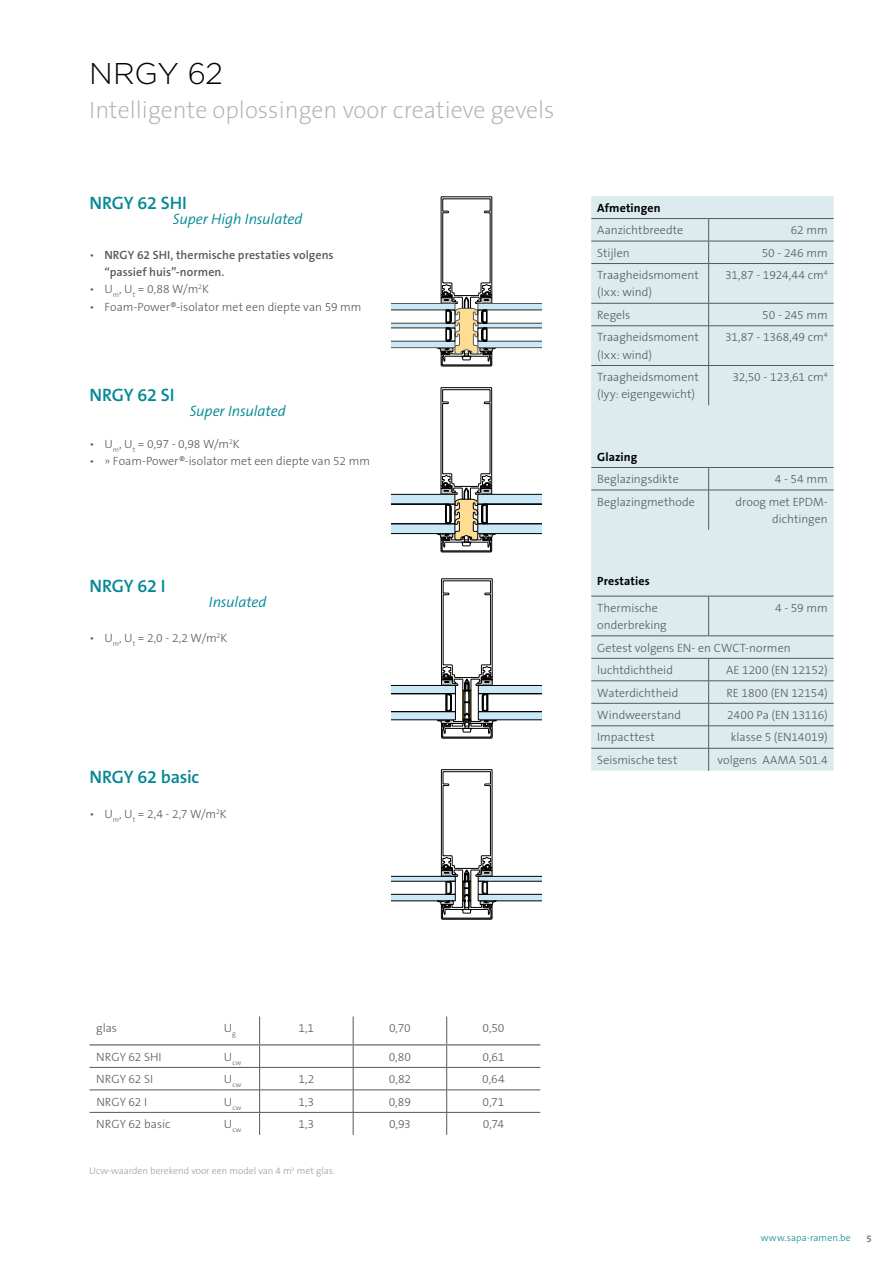
<style>
.page{position:relative;width:893px;height:1263px;background:#fff}
.page>*{position:absolute;margin:0;border:0;box-sizing:border-box;transform-origin:0 0}
.t1{font:300 30px "Gotham";letter-spacing:-.015em;color:#000}
.t2{font:200 24px "The Sans B W2";color:#b1b3b4}
.t3{font:600 18px "The Sans B W6";letter-spacing:-.015em;color:#008894}
.t4{font:italic 300 15px "The Sans B W4";letter-spacing:-.005em;color:#008894}
.t5{font:300 12px/17.2px "The Sans B W3";color:#58585a}
.t6{font:600 12px/17.2px "The Sans B W6";letter-spacing:.005em;color:#58585a}
.t7{font:700 12px "The Sans B W7";letter-spacing:.005em;color:#000}
.t8{font:300 9.75px "The Sans B W3";color:#9c9e9f}
.t9{font:300 9.75px "The Sans B W3";letter-spacing:.015em;color:#008894}
.t10{font:700 9.75px "The Sans B W7";color:#7e7b72}
.t11{font:300 7.05px "The Sans B W3";letter-spacing:.045em;color:#58585a}
.s1{font-family:"The Sans B W3";font-weight:300}
</style>
<div class="page">
<svg style="left:391px;top:196px;width:151px;height:170px"></svg>
<svg style="left:391px;top:387px;width:151px;height:165px"></svg>
<svg style="left:391px;top:578px;width:151px;height:161px"></svg>
<svg style="left:391px;top:769px;width:151px;height:151px"></svg>
<div style="left:591px;top:196px;width:243px;height:575px;background:#dbebee"></div>
<hr style="left:591px;top:218px;width:118px;height:1px;background:#58585a">
<hr style="left:709px;top:218px;width:125px;height:1px;background:#58585a">
<hr style="left:591px;top:241px;width:118px;height:1px;background:#58585a">
<hr style="left:709px;top:241px;width:125px;height:1px;background:#58585a">
<svg style="left:708px;top:219px;width:1px;height:44px"></svg>
<hr style="left:591px;top:263px;width:118px;height:1px;background:#58585a">
<hr style="left:709px;top:263px;width:125px;height:1px;background:#58585a">
<hr style="left:708px;top:264px;width:1px;height:39px;background:#58585a">
<hr style="left:591px;top:303px;width:118px;height:1px;background:#58585a">
<hr style="left:709px;top:303px;width:125px;height:1px;background:#58585a">
<svg style="left:708px;top:303px;width:1px;height:22px"></svg>
<hr style="left:591px;top:325px;width:118px;height:1px;background:#58585a">
<hr style="left:709px;top:325px;width:125px;height:1px;background:#58585a">
<hr style="left:708px;top:326px;width:1px;height:39px;background:#58585a">
<hr style="left:591px;top:365px;width:118px;height:1px;background:#58585a">
<hr style="left:709px;top:365px;width:125px;height:1px;background:#58585a">
<hr style="left:708px;top:366px;width:1px;height:39px;background:#58585a">
<hr style="left:591px;top:467px;width:118px;height:1px;background:#58585a">
<hr style="left:709px;top:467px;width:125px;height:1px;background:#58585a">
<svg style="left:708px;top:468px;width:1px;height:22px"></svg>
<hr style="left:591px;top:490px;width:118px;height:1px;background:#58585a">
<hr style="left:709px;top:490px;width:125px;height:1px;background:#58585a">
<hr style="left:708px;top:490px;width:1px;height:40px;background:#58585a">
<hr style="left:591px;top:596px;width:118px;height:1px;background:#58585a">
<hr style="left:709px;top:596px;width:125px;height:1px;background:#58585a">
<hr style="left:708px;top:596px;width:1px;height:40px;background:#58585a">
<hr style="left:591px;top:636px;width:118px;height:1px;background:#58585a">
<hr style="left:709px;top:636px;width:125px;height:1px;background:#58585a">
<hr style="left:591px;top:658px;width:118px;height:1px;background:#58585a">
<hr style="left:709px;top:658px;width:125px;height:1px;background:#58585a">
<hr style="left:591px;top:680px;width:118px;height:1px;background:#58585a">
<hr style="left:709px;top:680px;width:125px;height:1px;background:#58585a">
<hr style="left:591px;top:703px;width:118px;height:1px;background:#58585a">
<hr style="left:709px;top:703px;width:125px;height:1px;background:#58585a">
<hr style="left:591px;top:725px;width:118px;height:1px;background:#58585a">
<hr style="left:709px;top:725px;width:125px;height:1px;background:#58585a">
<hr style="left:591px;top:748px;width:118px;height:1px;background:#58585a">
<hr style="left:709px;top:748px;width:125px;height:1px;background:#58585a">
<svg style="left:708px;top:658px;width:1px;height:113px"></svg>
<hr style="left:90px;top:1067px;width:127px;height:1px;background:#58585a">
<hr style="left:217px;top:1067px;width:43px;height:1px;background:#58585a">
<hr style="left:260px;top:1067px;width:93px;height:1px;background:#58585a">
<hr style="left:353px;top:1067px;width:94px;height:1px;background:#58585a">
<hr style="left:447px;top:1067px;width:93px;height:1px;background:#58585a">
<hr style="left:90px;top:1090px;width:127px;height:1px;background:#58585a">
<hr style="left:217px;top:1090px;width:43px;height:1px;background:#58585a">
<hr style="left:260px;top:1090px;width:93px;height:1px;background:#58585a">
<hr style="left:353px;top:1090px;width:94px;height:1px;background:#58585a">
<hr style="left:447px;top:1090px;width:93px;height:1px;background:#58585a">
<hr style="left:90px;top:1112px;width:127px;height:1px;background:#58585a">
<hr style="left:217px;top:1112px;width:43px;height:1px;background:#58585a">
<hr style="left:260px;top:1112px;width:93px;height:1px;background:#58585a">
<svg style="left:259px;top:1016px;width:1px;height:119px"></svg>
<hr style="left:353px;top:1112px;width:94px;height:1px;background:#58585a">
<svg style="left:353px;top:1016px;width:1px;height:119px"></svg>
<hr style="left:447px;top:1112px;width:93px;height:1px;background:#58585a">
<svg style="left:446px;top:1016px;width:1px;height:119px"></svg>
<hr style="left:90px;top:1044px;width:127px;height:1px;background:#58585a">
<hr style="left:217px;top:1044px;width:43px;height:1px;background:#58585a">
<hr style="left:260px;top:1044px;width:93px;height:1px;background:#58585a">
<hr style="left:353px;top:1044px;width:94px;height:1px;background:#58585a">
<hr style="left:447px;top:1044px;width:93px;height:1px;background:#58585a">
<h1 class="t1" style="left:89px;top:54px;width:135px">NRGY 62</h1>
<h2 class="t2" style="left:89px;top:95px;width:467px">Intelligente oplossingen voor creatieve gevels</h2>
<h3 class="t3" style="left:90px;top:192px;width:99px">NRGY 62 SHI</h3>
<p class="t4" style="left:173px;top:210px;width:131px">Super High Insulated</p>
<p class="t6" style="left:104px;top:246px;width:231px;text-indent:-15px"><span class="s1">•</span> NRGY 62 SHI, thermische prestaties volgens “passief huis”-normen.</p>
<p class="t5" style="left:90px;top:281px;width:121px">• U<sub>m</sub>, U<sub>t</sub> = 0,88 W/m<sup>2</sup>K</p>
<p class="t5" style="left:90px;top:298px;width:273px">• Foam-Power®-isolator met een diepte van 59 mm</p>
<h3 class="t3" style="left:90px;top:383px;width:86px">NRGY 62 SI</h3>
<p class="t4" style="left:190px;top:402px;width:98px">Super Insulated</p>
<p class="t5" style="left:90px;top:435px;width:152px">• U<sub>m</sub>, U<sub>t</sub> = 0,97 - 0,98 W/m<sup>2</sup>K</p>
<p class="t5" style="left:90px;top:453px;width:282px">• » Foam-Power®-isolator met een diepte van 52 mm</p>
<h3 class="t3" style="left:90px;top:574px;width:78px">NRGY 62 I</h3>
<p class="t4" style="left:209px;top:593px;width:59px">Insulated</p>
<p class="t5" style="left:90px;top:629px;width:139px">• U<sub>m</sub>, U<sub>t</sub> = 2,0 - 2,2 W/m<sup>2</sup>K</p>
<h3 class="t3" style="left:90px;top:766px;width:111px">NRGY 62 basic</h3>
<p class="t5" style="left:90px;top:805px;width:139px">• U<sub>m</sub>, U<sub>t</sub> = 2,4 - 2,7 W/m<sup>2</sup>K</p>
<p class="t7" style="left:597px;top:200px;width:65px">Afmetingen</p>
<p class="t5" style="left:597px;top:222px;width:88px">Aanzichtbreedte</p>
<p class="t5" style="left:791px;top:222px;width:38px">62 mm</p>
<p class="t5" style="left:597px;top:244px;width:34px">Stijlen</p>
<p class="t5" style="left:762px;top:244px;width:67px">50 - 246 mm</p>
<p class="t5" style="left:597px;top:267px;width:103px">Traagheidsmoment (Ixx: wind)</p>
<p class="t5" style="left:725px;top:267px;width:104px">31,87 - 1924,44 cm<sup>4</sup></p>
<p class="t5" style="left:597px;top:306px;width:35px">Regels</p>
<p class="t5" style="left:762px;top:306px;width:67px">50 - 245 mm</p>
<p class="t5" style="left:597px;top:329px;width:103px">Traagheidsmoment (Ixx: wind)</p>
<p class="t5" style="left:725px;top:329px;width:104px">31,87 - 1368,49 cm<sup>4</sup></p>
<p class="t5" style="left:597px;top:369px;width:103px">Traagheidsmoment (Iyy: eigengewicht)</p>
<p class="t5" style="left:732px;top:369px;width:97px">32,50 - 123,61 cm<sup>4</sup></p>
<p class="t7" style="left:597px;top:449px;width:41px">Glazing</p>
<p class="t5" style="left:597px;top:470px;width:83px">Beglazingsdikte</p>
<p class="t5" style="left:775px;top:470px;width:54px">4 - 54 mm</p>
<p class="t5" style="left:597px;top:493px;width:99px">Beglazingmethode</p>
<p class="t5" style="left:736px;top:493px;width:94px;text-align:right">droog met EPDM&shy;dichtingen</p>
<p class="t7" style="left:597px;top:573px;width:54px">Prestaties</p>
<p class="t5" style="left:597px;top:599px;width:71px">Thermische onderbreking</p>
<p class="t5" style="left:775px;top:599px;width:54px">4 - 59 mm</p>
<p class="t5" style="left:597px;top:636px;width:195px;line-height:22.5px">Getest volgens EN- en CWCT-normen luchtdichtheid</p>
<p class="t5" style="left:726px;top:661px;width:103px">AE 1200 (EN 12152)</p>
<p class="t5" style="left:597px;top:684px;width:83px">Waterdichtheid</p>
<p class="t5" style="left:726px;top:684px;width:103px">RE 1800 (EN 12154)</p>
<p class="t5" style="left:597px;top:706px;width:85px">Windweerstand</p>
<p class="t5" style="left:727px;top:706px;width:102px">2400 Pa (EN 13116)</p>
<p class="t5" style="left:597px;top:729px;width:59px">Impacttest</p>
<p class="t5" style="left:731px;top:729px;width:98px">klasse 5 (EN14019)</p>
<p class="t5" style="left:597px;top:751px;width:82px">Seismische test</p>
<p class="t5" style="left:717px;top:751px;width:112px">volgens AAMA 501.4</p>
<p class="t5" style="left:96px;top:1019px;width:22px">glas</p>
<p class="t5" style="left:224px;top:1019px;width:14px">U<sub>g</sub></p>
<p class="t5" style="left:299px;top:1019px;width:17px">1,1</p>
<p class="t5" style="left:389px;top:1019px;width:23px">0,70</p>
<p class="t5" style="left:482px;top:1019px;width:24px">0,50</p>
<p class="t5" style="left:96px;top:1048px;width:67px">NRGY 62 SHI</p>
<p class="t11" style="left:224px;top:1058px;width:19px"><sup>U</sup>cw</p>
<p class="t5" style="left:389px;top:1048px;width:24px">0,80</p>
<p class="t5" style="left:482px;top:1048px;width:24px">0,61</p>
<p class="t5" style="left:96px;top:1070px;width:58px">NRGY 62 SI</p>
<p class="t11" style="left:224px;top:1080px;width:19px"><sup>U</sup>cw</p>
<p class="t5" style="left:298px;top:1070px;width:17px">1,2</p>
<p class="t5" style="left:389px;top:1070px;width:24px">0,82</p>
<p class="t5" style="left:482px;top:1070px;width:24px">0,64</p>
<p class="t5" style="left:96px;top:1093px;width:52px">NRGY 62 I</p>
<p class="t11" style="left:224px;top:1103px;width:19px"><sup>U</sup>cw</p>
<p class="t5" style="left:299px;top:1093px;width:17px">1,3</p>
<p class="t5" style="left:389px;top:1093px;width:24px">0,89</p>
<p class="t5" style="left:482px;top:1093px;width:23px">0,71</p>
<p class="t5" style="left:96px;top:1115px;width:76px">NRGY 62 basic</p>
<p class="t11" style="left:224px;top:1125px;width:19px"><sup>U</sup>cw</p>
<p class="t5" style="left:299px;top:1115px;width:17px">1,3</p>
<p class="t5" style="left:389px;top:1115px;width:23px">0,93</p>
<p class="t5" style="left:483px;top:1115px;width:23px">0,74</p>
<p class="t8" style="left:89px;top:1164px;width:247px">Ucw-waarden berekend voor een model van 4 m² met glas.</p>
<p class="t9" style="left:761px;top:1232px;width:92px">www.sapa-ramen.be</p>
<p class="t10" style="left:866px;top:1232px;width:7px">5</p>
</div>
